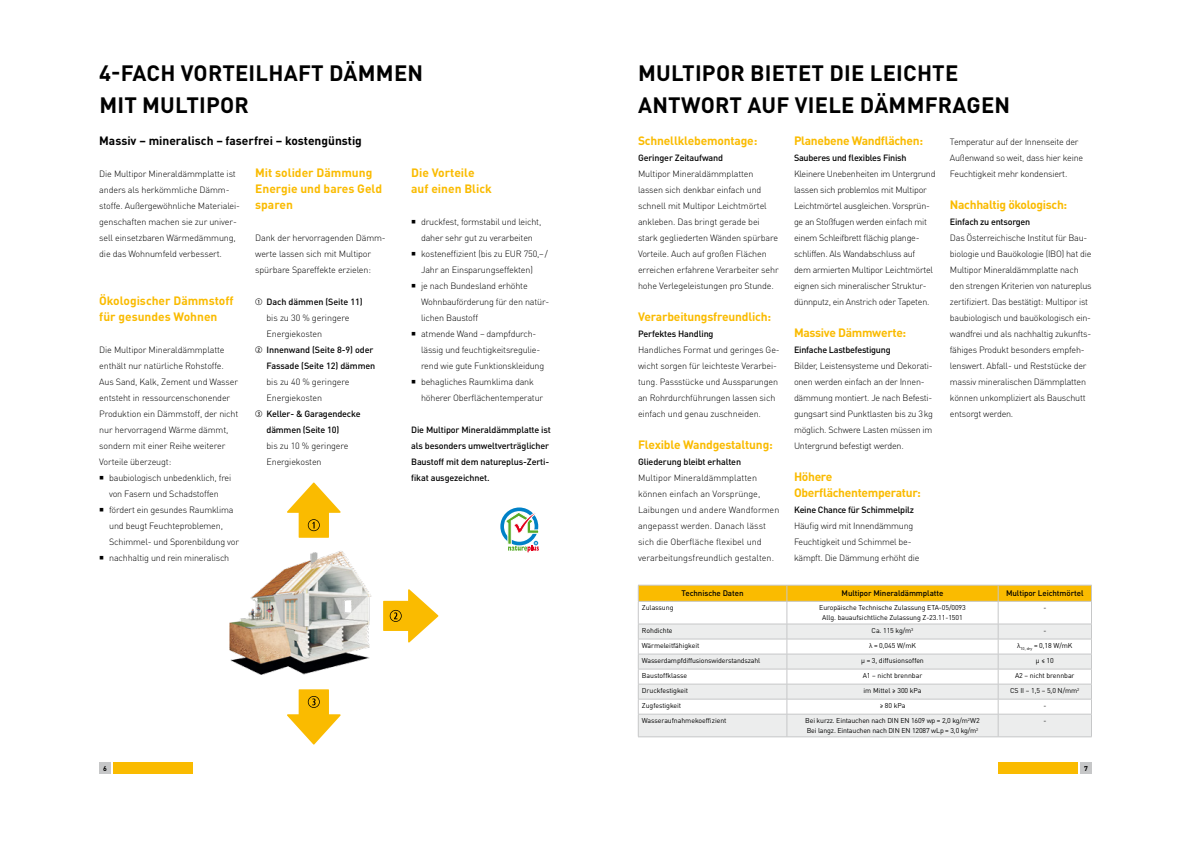
<style>
.page{position:relative;width:1191px;height:842px;background:#fff}
.page>*{position:absolute;margin:0;border:0;box-sizing:border-box;transform-origin:0 0}
.t1{font:700 22px/32px "DIN Pro";letter-spacing:.01em;color:#000}
.t2{font:700 12px/16px "DIN Pro";letter-spacing:-.015em;color:#fabb00}
.t3{font:700 12px "DIN Pro";color:#000}
.t4{font:300 9px/16px "DIN Pro";letter-spacing:-.02em;color:#000}
.t5{font:500 9px/16px "DIN Pro";letter-spacing:-.015em;color:#000}
.t6{font:300 9px/16px "DIN Pro";color:#000}
.t7{font:500 8px "DIN Pro";letter-spacing:-.01em;color:#000}
.t8{font:7px/9.8px "DIN Pro";letter-spacing:-.01em;color:#000;text-align:center}
.t9{font:700 7px "DIN Pro";color:#000}
.s1{font-family:"Combi Numerals Ltd";font-weight:400}
</style>
<div class="page">
<div style="left:99px;top:763px;width:12px;height:11px;background:#c6c7c8"></div>
<div style="left:1080px;top:763px;width:11px;height:11px;background:#c6c7c8"></div>
<div style="left:113px;top:763px;width:80px;height:11px;background:#fabb00"></div>
<div style="left:998px;top:763px;width:79px;height:11px;background:#fabb00"></div>
<img style="left:229px;top:551px;width:143px;height:123px">
<svg style="left:287px;top:689px;width:54px;height:55px"></svg>
<svg style="left:287px;top:483px;width:53px;height:55px"></svg>
<svg style="left:383px;top:589px;width:55px;height:53px"></svg>
<div style="left:500px;top:507px;width:38px;height:38px;border:4px solid #0081c7;border-radius:50%"></div>
<svg style="left:505px;top:512px;width:34px;height:40px"></svg>
<hr style="left:638px;top:737px;width:149px;height:1px;background:#c6c7c8">
<svg style="left:638px;top:585px;width:454px;height:152px"></svg>
<hr style="left:787px;top:737px;width:211px;height:1px;background:#c6c7c8">
<hr style="left:998px;top:737px;width:93px;height:1px;background:#c6c7c8">
<h1 class="t1" style="left:99px;top:54px;width:325px">4-fach vorteilhaft dämm en mit Multipor</h1>
<h2 class="t3" style="left:99px;top:131px;width:264px">Massiv – mineralisch – faserfrei – kostengünstig</h2>
<p class="t4" style="left:99px;top:165px;width:142px">Die Multipor Mineraldämmplatte ist anders als herkömmliche Dämm&shy;stoffe. Außergewöhnliche Materialei&shy;genschaften machen sie zur univer&shy;sell einsetzbaren Wärmedämmung, die das Wohnumfeld verbessert.</p>
<h2 class="t2" style="left:99px;top:291px;width:136px">Ökologischer Dämmstoff für gesundes Wohnen</h2>
<p class="t4" style="left:99px;top:341px;width:141px">Die Multipor Mineraldämmplatte enthält nur natürliche Rohstoffe.<br>Aus Sand, Kalk, Zement und Wasser entsteht in ressourcenschonender<br>Produktion ein Dämmstoff, der nicht nur hervorragend Wärme dämmt, sondern mit einer Reihe weiterer<br>Vorteile überzeugt:</p>
<p class="t4" style="left:99px;top:469px;width:134px;text-align:center">○ baubiologisch unbedenklich, frei von Fasern und Schadstoffen</p>
<p class="t4" style="left:109px;top:501px;width:131px;text-indent:-10px">○ fördert ein gesundes Raumklima und beugt Feuchteproblemen,<br>Schimmel- und Sporenbildung vor</p>
<p class="t4" style="left:99px;top:549px;width:132px">○ nachhaltig und rein mineralisch</p>
<h2 class="t2" style="left:255px;top:163px;width:128px">Mit solider Dämmung<br>Energie und bares Geld sparen</h2>
<p class="t4" style="left:255px;top:229px;width:132px">Dank der hervorragenden Dämm&shy;werte lassen sich mit Multipor spürbare Spareffekte erzielen:</p>
<p class="t5" style="left:255px;top:293px;width:109px"><span class="s1">1</span> Dach dämmen (Seite 11)</p>
<p class="t4" style="left:266px;top:309px;width:84px">bis zu 30 % geringere</p>
<p class="t4" style="left:266px;top:325px;width:57px">Energiekosten</p>
<p class="t5" style="left:255px;top:341px;width:120px"><span class="s1">2</span> Innenwand (Seite 8-9) oder</p>
<p class="t5" style="left:266px;top:357px;width:110px">Fassade (Seite 12) dämmen</p>
<p class="t4" style="left:266px;top:373px;width:84px">bis zu 40 % geringere</p>
<p class="t4" style="left:266px;top:389px;width:57px">Energiekosten</p>
<p class="t5" style="left:255px;top:405px;width:107px"><span class="s1">3</span> Keller- &amp; Garagendecke</p>
<p class="t5" style="left:266px;top:421px;width:74px">dämmen (Seite 10)</p>
<p class="t4" style="left:266px;top:437px;width:83px">bis zu 10 % geringere<br>Energiekosten</p>
<h2 class="t2" style="left:411px;top:163px;width:82px">Die Vorteile auf einen Blick</h2>
<p class="t4" style="left:411px;top:213px;width:132px;text-align:center">○ druckfest, formstabil und leicht, daher sehr gut zu verarbeiten</p>
<p class="t4" style="left:411px;top:245px;width:138px;text-align:center">○ kosteneffizient (bis zu EUR 750,–/<br>Jahr an Einsparungseffekten)</p>
<p class="t4" style="left:421px;top:277px;width:130px;text-indent:-10px">○ je nach Bundesland erhöhte<br>Wohnbauförderung für den natür&shy;lichen Baustoff</p>
<p class="t4" style="left:421px;top:325px;width:125px;text-indent:-10px">○ atmende Wand – dampfdurch&shy;lässig und feuchtigkeitsregulie&shy;rend wie gute Funktionskleidung</p>
<p class="t4" style="left:421px;top:373px;width:124px;text-indent:-10px">○ behagliches Raumklima dank höherer Oberflächentemperatur</p>
<p class="t5" style="left:411px;top:421px;width:141px">Die Multipor Mineraldämmplatte ist als besonders umweltverträglicher Baustoff mit dem natureplus-Zerti&shy;fikat ausgezeichnet.</p>
<h1 class="t1" style="left:638px;top:54px;width:322px">Multipor bietet die leichte<br>Antwort auf viele Dämmf</h1>
<h1 class="t1" style="left:938px;top:86px;width:74px">ragen</h1>
<h2 class="t2" style="left:638px;top:131px;width:121px">Schnellklebemontage:</h2>
<p class="t5" style="left:638px;top:149px;width:87px">Geringer Zeitaufwand</p>
<p class="t4" style="left:638px;top:165px;width:142px">Multipor Mineraldämmplatten lassen sich denkbar einfach und schnell mit Multipor Leichtmörtel ankleben. Das bringt gerade bei stark gegliederten Wänden spürbare Vorteile. Auch auf großen Flächen erreichen erfahrene Verarbeiter sehr hohe Verlegeleistungen pro Stunde.</p>
<h2 class="t2" style="left:638px;top:307px;width:135px">Verarbeitungsfreundlich:</h2>
<p class="t5" style="left:638px;top:325px;width:77px">Perfektes Handling</p>
<p class="t4" style="left:638px;top:341px;width:143px">Handliches Format und geringes Ge&shy;wicht sorgen für leichteste Verarbei&shy;tung. Passstücke und Aussparungen an Rohrdurchführungen lassen sich einfach und genau zuschneiden.</p>
<h2 class="t2" style="left:638px;top:435px;width:136px">Flexible Wandgestaltung:</h2>
<p class="t5" style="left:638px;top:453px;width:105px">Gliederung bleibt erhalten</p>
<p class="t6" style="left:638px;top:469px;width:143px">Multipor Mineraldämmplatten können einfach an Vorsprünge, Laibungen und andere Wandformen angepasst werden. Danach lässt sich die Oberfläche flexibel und verarbeitungsfreundlich gestalten.</p>
<h2 class="t2" style="left:794px;top:131px;width:131px">Planebene Wandflächen:</h2>
<p class="t5" style="left:794px;top:149px;width:114px">Sauberes und flexibles Finish</p>
<p class="t4" style="left:794px;top:165px;width:143px">Kleinere Unebenheiten im Untergrund lassen sich problemlos mit Multipor Leichtmörtel ausgleichen. Vorsprün&shy;ge an Stoßfugen werden einfach mit einem Schleifbrett flächig plange&shy;schliffen. Als Wandabschluss auf<br>dem armierten Multipor Leichtmörtel eignen sich mineralischer Struktur&shy;dünnputz, ein Anstrich oder Tapeten.</p>
<h2 class="t2" style="left:794px;top:323px;width:114px">Massive Dämmwerte:</h2>
<p class="t5" style="left:794px;top:341px;width:98px">Einfache Lastbefestigung</p>
<p class="t4" style="left:794px;top:357px;width:141px">Bilder, Leistensysteme und Dekorati&shy;onen werden einfach an der Innen&shy;dämmung montiert. Je nach Befesti&shy;gungsart sind Punktlasten bis zu 3kg möglich. Schwere Lasten müssen im Untergrund befestigt werden.</p>
<h2 class="t2" style="left:794px;top:467px;width:128px">Höhere<br>Oberflächentemperatur:</h2>
<p class="t5" style="left:794px;top:501px;width:121px">Keine Chance für Schimmelpilz</p>
<p class="t4" style="left:794px;top:517px;width:127px">Häufig wird mit Innendämmung<br>Feuchtigkeit und Schimmel be&shy;kämpft. Die Dämmung erhöht die</p>
<p class="t4" style="left:950px;top:133px;width:135px">Temperatur auf der Innenseite der<br>Außenwand so weit, dass hier keine<br>Feuchtigkeit mehr kondensiert.</p>
<h2 class="t2" style="left:950px;top:195px;width:119px">Nachhaltig ökologisch:</h2>
<p class="t5" style="left:950px;top:213px;width:82px">Einfach zu entsorgen</p>
<p class="t4" style="left:950px;top:229px;width:143px">Das Österreichische Institut für Bau&shy;biologie und Bauökologie (IBO) hat die Multipor Mineraldämmplatte nach den strengen Kriterien von natureplus zertifiziert. Das bestätigt: Multipor ist baubiologisch und bauökologisch ein&shy;wandfrei und als nachhaltig zukunfts&shy;fähiges Produkt besonders empfeh&shy;lenswert. Abfall- und Reststücke der massiv mineralischen Dämmplatten können unkompliziert als Bauschutt entsorgt werden.</p>
<p class="t7" style="left:681px;top:588px;width:63px">Technische Daten</p>
<p class="t7" style="left:841px;top:588px;width:103px">Multipor Mineraldämmplatte</p>
<p class="t7" style="left:1006px;top:588px;width:79px">Multipor Leichtmörtel</p>
<p class="t8" style="left:642px;top:603px;width:33px">Zulassung</p>
<p class="t8" style="left:819px;top:603px;width:148px">Europäische Technische Zulassung ETA-05/0093<br>Allg. bauaufsichtliche Zulassung Z-23.11-1501</p>
<p class="t8" style="left:1043px;top:603px;width:4px">-</p>
<p class="t8" style="left:642px;top:625px;width:32px">Rohdichte</p>
<p class="t8" style="left:871px;top:625px;width:43px">Ca. 115 kg/m<sup>3</sup></p>
<p class="t8" style="left:1043px;top:625px;width:4px">-</p>
<p class="t8" style="left:642px;top:640px;width:59px">Wärmeleitfähigkeit</p>
<p class="t8" style="left:869px;top:640px;width:48px">λ = 0,045 W/mK</p>
<p class="t8" style="left:1017px;top:640px;width:57px">λ<sub>10,</sub> <sub>dry</sub> = 0,18 W/mK</p>
<p class="t8" style="left:642px;top:655px;width:120px">Wasserdampfdiffusionswiderstandszahl</p>
<p class="t8" style="left:861px;top:655px;width:64px">μ = 3, diffusionsoffen</p>
<p class="t8" style="left:1035px;top:655px;width:20px">μ ≤ 10</p>
<p class="t8" style="left:642px;top:670px;width:47px">Baustoffklasse</p>
<p class="t8" style="left:862px;top:670px;width:61px">A1 – nicht brennbar</p>
<p class="t8" style="left:1015px;top:670px;width:61px">A2 – nicht brennbar</p>
<p class="t8" style="left:642px;top:685px;width:48px">Druckfestigkeit</p>
<p class="t8" style="left:863px;top:685px;width:59px">im Mittel ≥ 300 kPa</p>
<p class="t8" style="left:1010px;top:685px;width:71px">CS II – 1,5 – 5,0 N/mm<sup>2</sup></p>
<p class="t8" style="left:642px;top:700px;width:41px">Zugfestigkeit</p>
<p class="t8" style="left:879px;top:700px;width:27px">≥ 80 kPa</p>
<p class="t8" style="left:1043px;top:700px;width:4px">-</p>
<p class="t8" style="left:642px;top:715px;width:86px">Wasseraufnahmekoeffizient</p>
<p class="t8" style="left:805px;top:715px;width:176px;text-align:left">Bei kurzz. Eintauchen nach DIN EN 1609 wp = 2,0 kg/m<sup>2</sup>W2<br>Bei langz. Eintauchen nach DIN EN 12087 wLp = 3,0 kg/m<sup>2</sup></p>
<p class="t8" style="left:1043px;top:715px;width:4px">-</p>
<p class="t9" style="left:103px;top:762px;width:5px">6</p>
<p class="t9" style="left:1084px;top:762px;width:5px">7</p>
</div>
